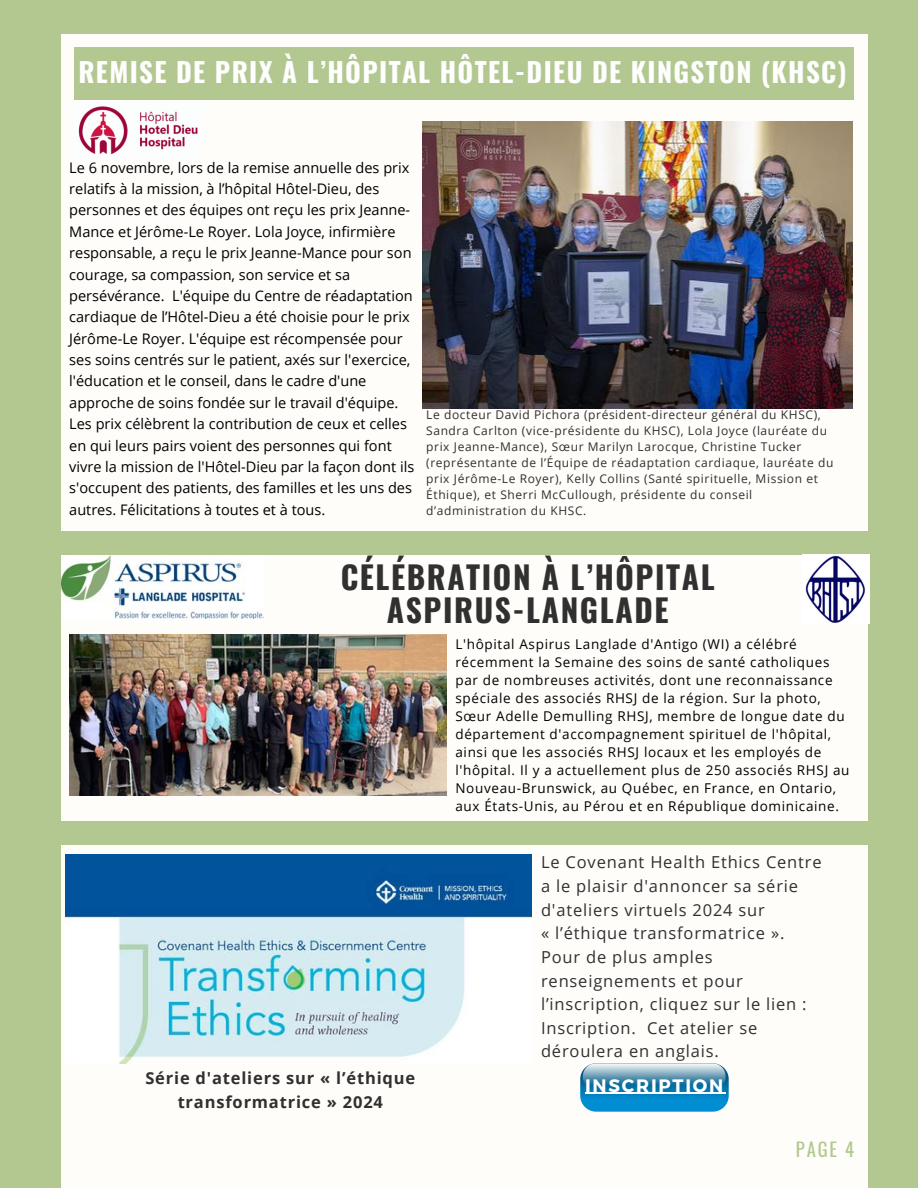
<style>
.page{position:relative;width:918px;height:1188px;background:#b2c890}
.page>*{position:absolute;margin:0;border:0;box-sizing:border-box;transform-origin:0 0}
.t1{font:700 31.5px/33.8px "Oswald";letter-spacing:.05em;color:#303030;text-align:center}
.t2{font:700 27px "Oswald";letter-spacing:.05em;color:#fefefe}
.t3{font:18.75px "Oswald";color:#b2c890}
.t4{font:700 18px "Montserrat";letter-spacing:.1em;color:#fff}
.t5{font:16.5px/23.7px "Open Sans";letter-spacing:.05em;color:#303030}
.t6{font:700 16.5px/23.7px "Open Sans";letter-spacing:.05em;color:#303030;text-align:center}
.t7{font:14.55px/21.3px "Open Sans";color:#000}
.t8{font:13.5px/18px "Open Sans";letter-spacing:.05em;color:#000}
.t9{font:12px/16px "Open Sans";letter-spacing:.05em;color:#303030}
</style>
<div class="page">
<div style="left:61px;top:35px;width:807px;height:1153px;background:#fffdfa"></div>
<div style="left:75px;top:47px;width:779px;height:53px;background:#b2c890"></div>
<div style="left:59px;top:531px;width:810px;height:24px;background:#b2c890"></div>
<div style="left:59px;top:821px;width:810px;height:24px;background:#b2c890"></div>
<img style="left:423px;top:121px;width:430px;height:287px">
<img style="left:69px;top:634px;width:377px;height:161px">
<img style="left:78px;top:106px;width:120px;height:49px">
<img style="left:805px;top:555px;width:65px;height:68px">
<img style="left:61px;top:555px;width:203px;height:63px">
<img style="left:65px;top:854px;width:466px;height:210px">
<svg style="left:580px;top:1063px;width:149px;height:49px;background:#459bc6"></svg>
<hr style="left:585px;top:1093px;width:140px;height:1px;background:#fff">
<p class="t2" style="left:78px;top:51px;width:770px">REMISE DE PRIX À L’HÔPITAL HÔTEL-DIEU DE KINGSTON (KHSC)</p>
<p class="t7" style="left:69px;top:156px;width:347px">Le 6 novembre, lors de la remise annuelle des prix relatifs à la mission, à l’hôpital Hôtel-Dieu, des personnes et des équipes ont reçu les prix Jeanne-Mance et Jérôme-Le Royer. Lola Joyce, infirmière responsable, a reçu le prix Jeanne-Mance pour son courage, sa compassion, son service et sa persévérance. L'équipe du Centre de réadaptation cardiaque de l’Hôtel-Dieu a été choisie pour le prix Jérôme-Le Royer. L'équipe est récompensée pour ses soins centrés sur le patient, axés sur l'exercice, l'éducation et le conseil, dans le cadre d'une approche de soins fondée sur le travail d'équipe.<br>Les prix célèbrent la contribution de ceux et celles en qui leurs pairs voient des personnes qui font vivre la mission de l'Hôtel-Dieu par la façon dont ils s'occupent des patients, des familles et les uns des autres. Félicitations à toutes et à tous.</p>
<p class="t9" style="left:426px;top:407px;width:409px">Le docteur David Pichora (président-directeur général du KHSC), Sandra Carlton (vice-présidente du KHSC), Lola Joyce (lauréate du prix Jeanne-Mance), Sœur Marilyn Larocque, Christine Tucker (représentante de l’Équipe de réadaptation cardiaque, lauréate du prix Jérôme-Le Royer), Kelly Collins (Santé spirituelle, Mission et Éthique), et Sherri McCullough, présidente du conseil d’administration du KHSC.</p>
<h3 class="t1" style="left:341px;top:558px;width:376px">CÉLÉBRATION À L’HÔPITAL<br>ASPIRUS-LANGLADE</h3>
<h6 class="t8" style="left:455px;top:635px;width:396px">L'hôpital Aspirus Langlade d'Antigo (WI) a célébré récemment la Semaine des soins de santé catholiques par de nombreuses activités, dont une reconnaissance spéciale des associés RHSJ de la région. Sur la photo, Sœur Adelle Demulling RHSJ, membre de longue date du département d'accompagnement spirituel de l'hôpital, ainsi que les associés RHSJ locaux et les employés de l'hôpital. Il y a actuellement plus de 250 associés RHSJ au Nouveau-Brunswick, au Québec, en France, en Ontario, aux États-Unis, au Pérou et en République dominicaine.</h6>
<h2 class="t6" style="left:145px;top:1066px;width:271px">Série d'ateliers sur « l’éthique transformatrice » 2024</h2>
<p class="t5" style="left:541px;top:850px;width:282px">Le Covenant Health Ethics Centre a le plaisir d'annoncer sa série d'ateliers virtuels 2024 sur<br>« l’éthique transformatrice ».<br>Pour de plus amples renseignements et pour l’inscription, cliquez sur le lien :<br>Inscription. Cet atelier se déroulera en anglais.</p>
<h4 class="t4" style="left:585px;top:1073px;width:140px">INSCRIPTION</h4>
<h5 class="t3" style="left:796px;top:1135px;width:60px">PAGE 4</h5>
</div>
